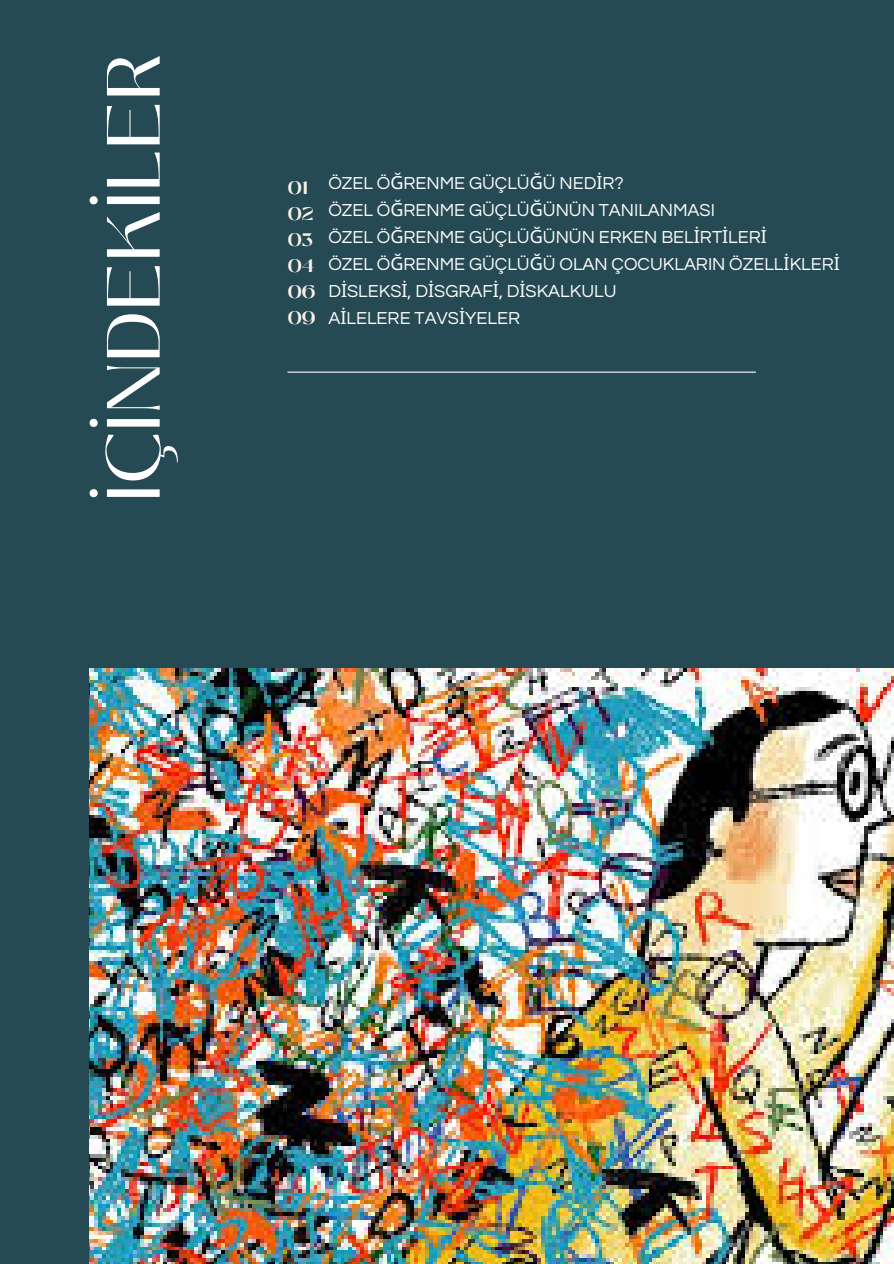
<style>
.page{position:relative;width:894px;height:1264px;background:#fff}
.page>*{position:absolute;margin:0;border:0;box-sizing:border-box;transform-origin:0 0}
.t1{font:75px "Black Mango";color:#fff}
.t2{font:18px "Questrial";color:#fff}
.t3{font:700 18px "Black Mango";color:#faf2e9}
.s1{font-family:"Noto Sans"}
</style>
<div class="page">
<div style="left:0;top:0;width:893px;height:1263px;background:#264a54"></div>
<img style="left:89px;top:668px;width:804px;height:595px">
<hr style="left:288px;top:371px;width:467px;height:2px;background:#fff">
<p class="t1" style="left:77px;top:502px;width:451px;rotate:-90deg">İÇİNDEKİLER</p>
<p class="t3" style="left:287px;top:174px;width:21px">01</p>
<p class="t3" style="left:287px;top:200px;width:27px">02</p>
<p class="t3" style="left:287px;top:226px;width:27px">03</p>
<p class="t3" style="left:287px;top:252px;width:28px">04</p>
<p class="t3" style="left:287px;top:278px;width:29px">06</p>
<p class="t3" style="left:287px;top:304px;width:29px">09</p>
<p class="t2" style="left:328px;top:174px;width:297px">ÖZEL Ö<span class="s1">Ğ</span>RENME GÜÇLÜ<span class="s1">Ğ</span>Ü NED<span class="s1">İ</span>R?</p>
<p class="t2" style="left:328px;top:201px;width:388px">ÖZEL Ö<span class="s1">Ğ</span>RENME GÜÇLÜ<span class="s1">Ğ</span>ÜNÜN TANILANMASI</p>
<p class="t2" style="left:328px;top:228px;width:440px">ÖZEL Ö<span class="s1">Ğ</span>RENME GÜÇLÜ<span class="s1">Ğ</span>ÜNÜN ERKEN BEL<span class="s1">İ</span>RT<span class="s1">İ</span>LER<span class="s1">İ</span></p>
<p class="t2" style="left:328px;top:255px;width:513px">ÖZEL Ö<span class="s1">Ğ</span>RENME GÜÇLÜ<span class="s1">Ğ</span>Ü OLAN ÇOCUKLARIN ÖZELL<span class="s1">İ</span>KLER<span class="s1">İ</span></p>
<p class="t2" style="left:328px;top:282px;width:289px">D<span class="s1">İ</span>SLEKS<span class="s1">İ</span>, D<span class="s1">İ</span>SGRAF<span class="s1">İ</span>, D<span class="s1">İ</span>SKALKULU</p>
<p class="t2" style="left:328px;top:309px;width:193px">A<span class="s1">İ</span>LELERE TAVS<span class="s1">İ</span>YELER</p>
</div>
